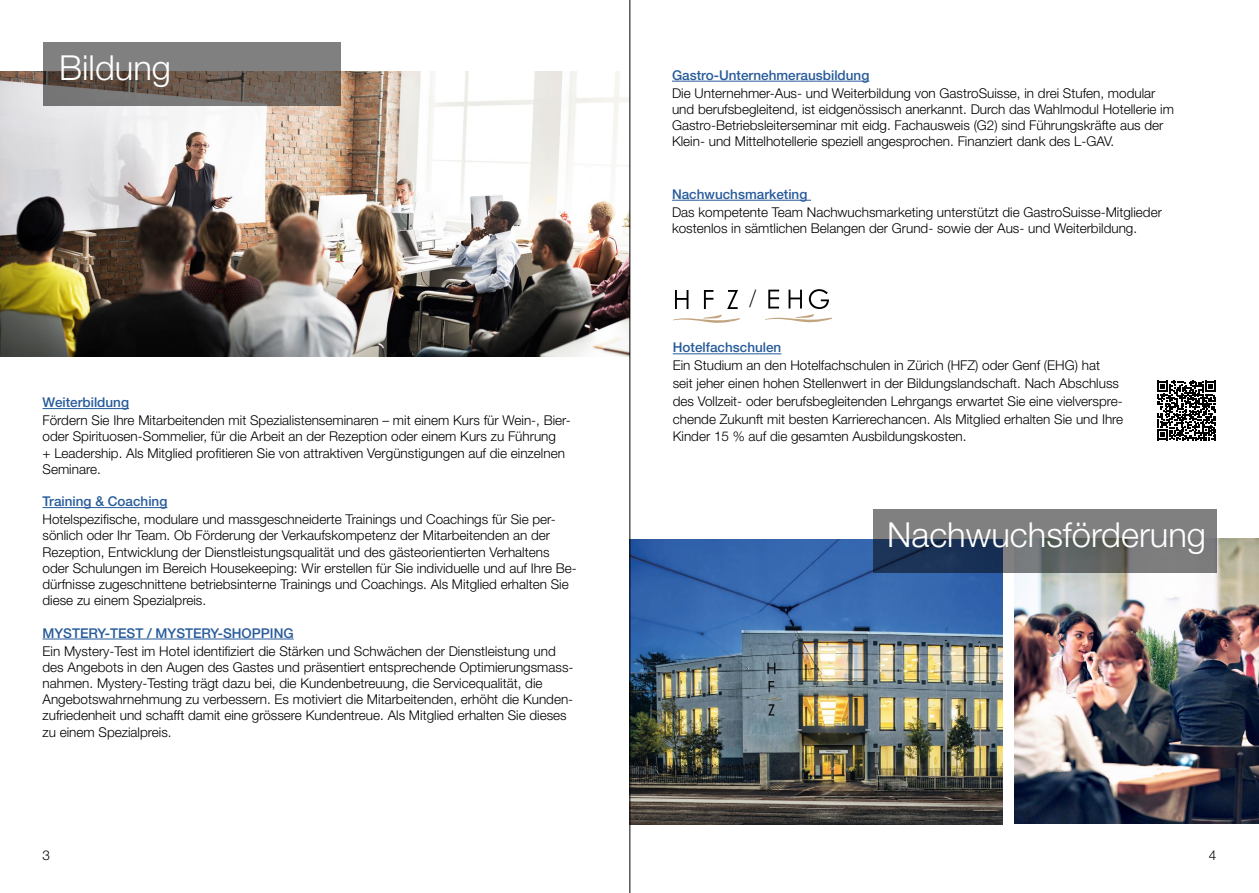
<style>
.page{position:relative;width:1259px;height:893px;background:#fff}
.page>*{position:absolute;margin:0;border:0;box-sizing:border-box;transform-origin:0 0}
.t1{font:300 34.5px "Helvetica Neue LT Std";color:#fff}
.t2{font:100 condensed 24px "Helvetica Neue LT Std";color:#000}
.t3{font:300 13.5px/16.2px "Helvetica Neue LT Std";color:#000}
.t4{font:500 13.5px "Helvetica Neue LT Std";color:#275b9b}
</style>
<div class="page">
<img style="left:0;top:71px;width:629px;height:285px">
<hr style="left:43px;top:408px;width:86px;height:1px;background:#275b9b">
<hr style="left:43px;top:507px;width:124px;height:1px;background:#275b9b">
<hr style="left:43px;top:639px;width:251px;height:1px;background:#275b9b">
<img style="left:630px;top:539px;width:372px;height:285px">
<img style="left:1014px;top:539px;width:245px;height:285px">
<svg style="left:873px;top:509px;width:343px;height:64px;background:#656a71"></svg>
<hr style="left:673px;top:353px;width:108px;height:1px;background:#275b9b">
<svg style="left:673px;top:290px;width:66px;height:33px"></svg>
<svg style="left:765px;top:289px;width:66px;height:34px"></svg>
<hr style="left:672px;top:81px;width:197px;height:1px;background:#275b9b">
<hr style="left:672px;top:200px;width:139px;height:1px;background:#275b9b">
<svg style="left:1157px;top:381px;width:59px;height:59px"></svg>
<svg style="left:44px;top:43px;width:297px;height:63px;background:#746e6a"></svg>
<hr style="left:629px;top:0;width:1px;height:893px;background:#000">
<h1 class="t1" style="left:59px;top:47px;width:113px">Bildung</h1>
<p class="t4" style="left:43px;top:394px;width:88px">Weiterbildung</p>
<p class="t3" style="left:43px;top:412px;width:530px">Fördern Sie Ihre Mitarbeitenden mit Spezialistenseminaren – mit einem Kurs für Wein-, Bier&shy;oder Spirituosen-Sommelier, für die Arbeit an der Rezeption oder einem Kurs zu Führung<br>+ Leadership. Als Mitglied profitieren Sie von attraktiven Vergünstigungen auf die einzelnen Seminare.</p>
<p class="t4" style="left:43px;top:493px;width:126px">Training &amp; Coaching</p>
<p class="t3" style="left:43px;top:511px;width:536px">Hotelspezifische, modulare und massgeschneiderte Trainings und Coachings für Sie per&shy;sönlich oder Ihr Team. Ob Förderung der Verkaufskompetenz der Mitarbeitenden an der Rezeption, Entwicklung der Dienstleistungsqualität und des gästeorientierten Verhaltens oder Schulungen im Bereich Housekeeping: Wir erstellen für Sie individuelle und auf Ihre Be&shy;dürfnisse zugeschnittene betriebsinterne Trainings und Coachings. Als Mitglied erhalten Sie diese zu einem Spezialpreis.</p>
<p class="t4" style="left:43px;top:625px;width:253px">MYSTERY-TEST / MYSTERY-SHOPPING</p>
<p class="t3" style="left:43px;top:642px;width:532px">Ein Mystery-Test im Hotel identifiziert die Stärken und Schwächen der Dienstleistung und des Angebots in den Augen des Gastes und präsentiert entsprechende Optimierungsmass&shy;nahmen. Mystery-Testing trägt dazu bei, die Kundenbetreuung, die Servicequalität, die Angebotswahrnehmung zu verbessern. Es motiviert die Mitarbeitenden, erhöht die Kunden&shy;zufriedenheit und schafft damit eine grössere Kundentreue. Als Mitglied erhalten Sie dieses zu einem Spezialpreis.</p>
<p class="t4" style="left:672px;top:67px;width:199px">Gastro-Unternehmerausbildung</p>
<p class="t3" style="left:672px;top:85px;width:503px">Die Unternehmer-Aus- und Weiterbildung von GastroSuisse, in drei Stufen, modular und berufsbegleitend, ist eidgenössisch anerkannt. Durch das Wahlmodul Hotellerie im Gastro-Betriebsleiterseminar mit eidg. Fachausweis (G2) sind Führungskräfte aus der Klein- und Mittelhotellerie speziell angesprochen. Finanziert dank des L-GAV.</p>
<p class="t4" style="left:672px;top:186px;width:137px">Nachwuchsmarketing</p>
<p class="t3" style="left:672px;top:204px;width:491px">Das kompetente Team Nachwuchsmarketing unterstützt die GastroSuisse-Mitglieder kostenlos in sämtlichen Belangen der Grund- sowie der Aus- und Weiterbildung.</p>
<h2 class="t2" style="left:749px;top:285px;width:8px">/</h2>
<p class="t4" style="left:673px;top:340px;width:110px">Hotelfachschulen</p>
<p class="t3" style="left:673px;top:356px;width:452px;line-height:18px">Ein Studium an den Hotelfachschulen in Zürich (HFZ) oder Genf (EHG) hat seit jeher einen hohen Stellenwert in der Bildungslandschaft. Nach Abschluss des Vollzeit- oder berufsbegleitenden Lehrgangs erwartet Sie eine vielverspre&shy;chende Zukunft mit besten Karrierechancen. Als Mitglied erhalten Sie und Ihre</p>
<p class="t3" style="left:673px;top:427px;width:295px">Kinder 15 % auf die gesamten Ausbildungskosten.</p>
<h1 class="t1" style="left:887px;top:514px;width:320px">Nachwuchsförderung</h1>
<p class="t3" style="left:43px;top:847px;width:9px">3</p>
<p class="t3" style="left:1209px;top:847px;width:9px">4</p>
</div>
